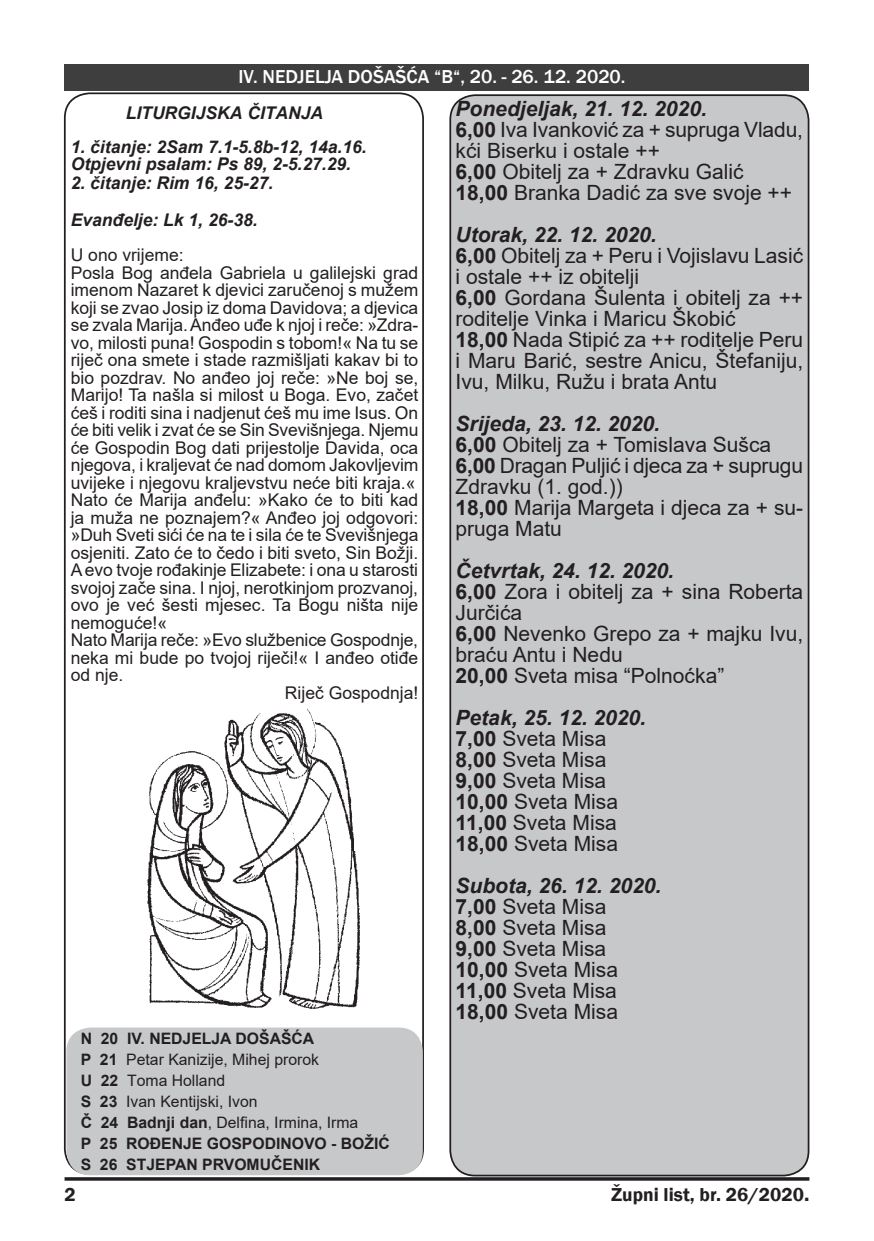
<style>
.page{position:relative;width:874px;height:1241px;background:#fff}
.page>*{position:absolute;margin:0;border:0;box-sizing:border-box;transform-origin:0 0}
.t1{font:21px/21px "Arial";color:#231f20}
.t2{font:italic 700 21px "Arial";color:#231f20}
.t3{font:500 19.25px "Franklin Gothic";color:#fff}
.Tekst{font:600 19.25px "Franklin Gothic";color:#231f20}
.t4{font:17.5px/17.5px "Arial";color:#231f20;text-align:justify}
.t5{font:italic 700 17.5px "Arial";color:#231f20}
.t6{font:15.75px "Arial";color:#231f20}
.t7{font:700 15.75px "Arial";color:#231f20}
.s1{font-weight:700}
.s2{font-size:21px}
</style>
<div class="page">
<div style="left:66px;top:1027px;width:356px;height:147px;background:#c7c8ca;border-radius:24px"></div>
<div style="left:64px;top:64px;width:745px;height:27px;background:#3e3e3f"></div>
<svg style="left:64px;top:1176px;width:745px;height:4px;background:#595657"></svg>
<div style="left:450px;top:95px;width:358px;height:1080px;background:#c7c8ca;border-radius:25px"></div>
<div style="left:449px;top:94px;width:360px;height:1082px;border:2px solid #231f20;border-radius:25px"></div>
<img style="left:146px;top:708px;width:214px;height:301px">
<p class="t3" style="left:238px;top:65px;width:388px">IV. NEDJELJA DOŠAŠĆA “B“, 20. - 26. 12. 2020.</p>
<p class="t5" style="left:126px;top:101px;width:199px">LITURGIJSKA ČITANJA</p>
<p class="t5" style="left:71px;top:135px;width:297px">1. čitanje: 2Sam 7.1-5.8b-12, 14a.16.</p>
<p class="t5" style="left:71px;top:152px;width:282px">Otpjevni psalam: Ps 89, 2-5.27.29.</p>
<p class="t5" style="left:71px;top:171px;width:204px">2. čitanje: Rim 16, 25-27.</p>
<p class="t5" style="left:71px;top:208px;width:188px">Evanđelje: Lk 1, 26-38.</p>
<p class="t4" style="left:71px;top:246px;width:114px">U ono vrijeme:</p>
<p class="t4" style="left:71px;top:263px;width:349px">Posla Bog anđela Gabriela u galilejski grad imenom Nazaret k djevici zaručenoj s mužem koji se zvao Josip iz doma Davidova; a djevica se zvala Marija. Anđeo uđe k njoj i reče: »Zdra&shy;vo, milosti puna! Gospodin s tobom!« Na tu se riječ ona smete i stade razmišljati kakav bi to bio pozdrav. No anđeo joj reče: »Ne boj se, Marijo! Ta našla si milost u Boga. Evo, začet ćeš i roditi sina i nadjenut ćeš mu ime Isus. On će biti velik i zvat će se Sin Svevišnjega. Njemu će Gospodin Bog dati prijestolje Davida, oca njegova, i kraljevat će nad domom Jakovljevim uvijeke i njegovu kraljevstvu neće biti kraja.«</p>
<p class="t4" style="left:71px;top:491px;width:349px">Nato će Marija anđelu: »Kako će to biti kad ja muža ne poznajem?« Anđeo joj odgovori: »Duh Sveti sići će na te i sila će te Svevišnjega osjeniti. Zato će to čedo i biti sveto, Sin Božji.<br>A evo tvoje rođakinje Elizabete: i ona u starosti svojoj zače sina. I njoj, nerotkinjom prozvanoj, ovo je već šesti mjesec. Ta Bogu ništa nije nemoguće!«</p>
<p class="t4" style="left:71px;top:631px;width:349px">Nato Marija reče: »Evo službenice Gospodnje, neka mi bude po tvojoj riječi!« I anđeo otiđe od nje.</p>
<p class="t4" style="left:285px;top:683px;width:135px">Riječ Gospodnja!</p>
<p class="t7" style="left:81px;top:1027px;width:235px">N 20 IV. NEDJELJA DOŠAŠĆA</p>
<p class="t6" style="left:81px;top:1048px;width:240px"><span class="s1">P 21</span> Petar Kanizije, Mihej prorok</p>
<p class="t6" style="left:81px;top:1069px;width:146px"><span class="s1">U 22</span> Toma Holland</p>
<p class="t6" style="left:81px;top:1090px;width:178px"><span class="s1">S 23</span> Ivan Kentijski, Ivon</p>
<p class="t6" style="left:81px;top:1111px;width:279px"><span class="s1">Č 24 Badnji dan</span>, Delfina, Irmina, Irma</p>
<p class="t7" style="left:81px;top:1132px;width:310px">P 25 ROĐENJE GOSPODINOVO - BOŽIĆ</p>
<p class="t7" style="left:81px;top:1153px;width:241px">S 26 STJEPAN PRVOMUČENIK</p>
<p class="t2" style="left:455px;top:94px;width:252px">Ponedjeljak, 21. 12. 2020.</p>
<p class="t1" style="left:455px;top:119px;width:349px"><span class="s1">6,00</span> Iva Ivanković za + supruga Vladu, kći Biserku i ostale ++</p>
<p class="t1" style="left:455px;top:161px;width:289px"><span class="s1">6,00</span> Obitelj za + Zdravku Galić</p>
<p class="t1" style="left:455px;top:182px;width:338px"><span class="s1">18,00</span> Branka Dadić za sve svoje ++</p>
<p class="t2" style="left:455px;top:220px;width:202px">Utorak, 22. 12. 2020.</p>
<p class="t1" style="left:455px;top:245px;width:349px"><span class="s1">6,00</span> Obitelj za + Peru i Vojislavu Lasić i ostale ++ iz obitelji</p>
<p class="t1" style="left:455px;top:287px;width:349px"><span class="s1">6,00</span> Gordana Šulenta i obitelj za ++ roditelje Vinka i Maricu Škobić</p>
<p class="t1" style="left:455px;top:329px;width:349px;text-align:justify"><span class="s1">18,00</span> Nada Stipić za ++ roditelje Peru i Maru Barić, sestre Anicu, Štefaniju, Ivu, Milku, Ružu i brata Antu</p>
<p class="t2" style="left:455px;top:409px;width:206px">Srijeda, 23. 12. 2020.</p>
<p class="t1" style="left:455px;top:434px;width:317px"><span class="s1">6,00</span> Obitelj za + Tomislava Sušca</p>
<p class="t1" style="left:455px;top:455px;width:349px"><span class="s1">6,00</span> Dragan Puljić i djeca za + suprugu<br>Zdravku (1. god.))</p>
<p class="t1" style="left:455px;top:497px;width:349px"><span class="s1">18,00</span> Marija Margeta i djeca za + su&shy;pruga Matu</p>
<p class="t2" style="left:455px;top:556px;width:220px">Četvrtak, 24. 12. 2020.</p>
<p class="t1" style="left:455px;top:581px;width:349px"><span class="s1">6,00</span> Zora i obitelj za + sina Roberta<br>Jurčića</p>
<p class="t1" style="left:455px;top:623px;width:349px"><span class="s1">6,00</span> Nevenko Grepo za + majku Ivu, braću Antu i Nedu</p>
<p class="t1" style="left:455px;top:665px;width:270px"><span class="s1">20,00</span> Sveta misa “Polnoćka”</p>
<p class="t2" style="left:455px;top:703px;width:192px">Petak, 25. 12. 2020.</p>
<p class="t1" style="left:455px;top:728px;width:152px"><span class="s1">7,00</span> Sveta Misa</p>
<p class="t1" style="left:455px;top:749px;width:152px"><span class="s1">8,00</span> Sveta Misa</p>
<p class="t1" style="left:455px;top:770px;width:152px"><span class="s1">9,00</span> Sveta Misa</p>
<p class="t1" style="left:455px;top:791px;width:164px"><span class="s1">10,00</span> Sveta Misa</p>
<p class="t1" style="left:455px;top:812px;width:163px"><span class="s1">11,00</span> Sveta Misa</p>
<p class="t1" style="left:455px;top:833px;width:164px"><span class="s1">18,00</span> Sveta Misa</p>
<p class="t2" style="left:455px;top:871px;width:207px">Subota, 26. 12. 2020.</p>
<p class="t1" style="left:455px;top:896px;width:152px"><span class="s1">7,00</span> Sveta Misa</p>
<p class="t1" style="left:455px;top:917px;width:152px"><span class="s1">8,00</span> Sveta Misa</p>
<p class="t1" style="left:455px;top:938px;width:152px"><span class="s1">9,00</span> Sveta Misa</p>
<p class="t1" style="left:455px;top:959px;width:164px"><span class="s1">10,00</span> Sveta Misa</p>
<p class="t1" style="left:455px;top:980px;width:163px"><span class="s1">11,00</span> Sveta Misa</p>
<p class="t1" style="left:455px;top:1001px;width:164px"><span class="s1">18,00</span> Sveta Misa</p>
<p class="Tekst" style="left:64px;top:1182px;width:13px">2</p>
<p class="Tekst" style="left:610px;top:1182px;width:200px">Župni list, br. 26/2020<span class="s2">.</span></p>
</div>
